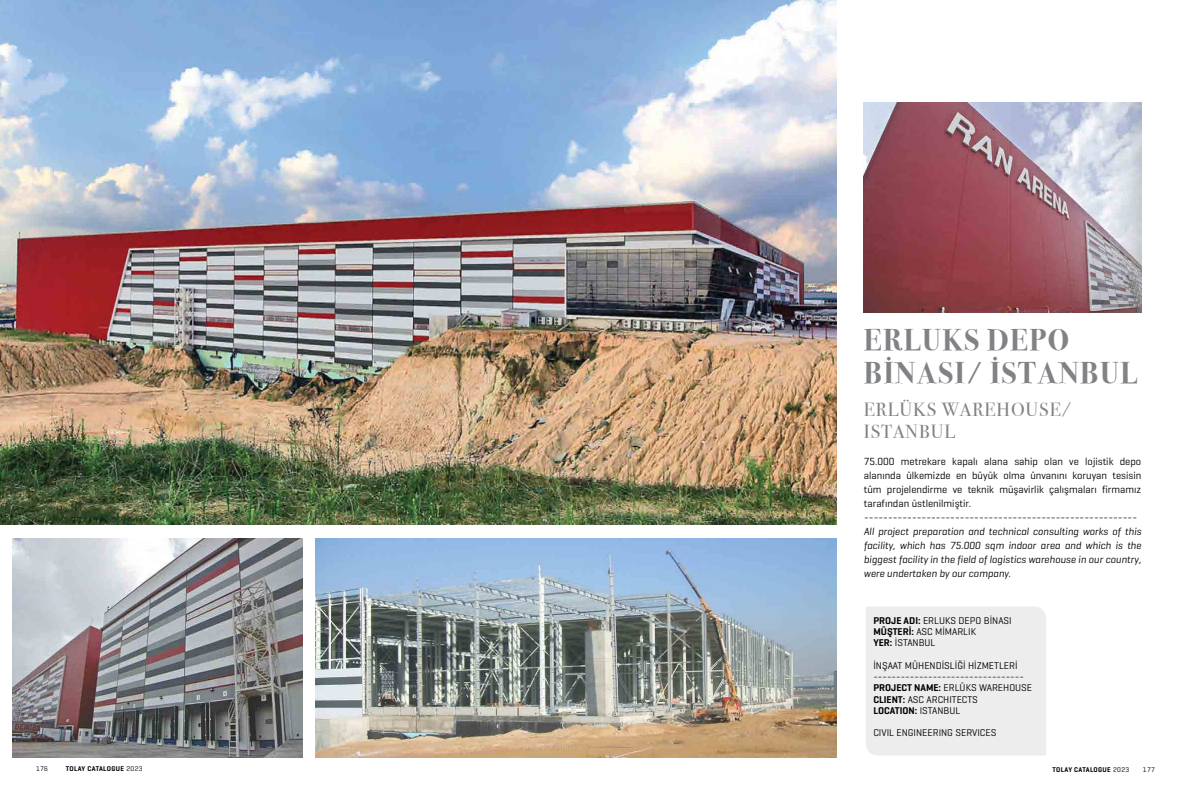
<style>
.page{position:relative;width:1191px;height:794px;background:#fff}
.page>*{position:absolute;margin:0;border:0;box-sizing:border-box;transform-origin:0 0}
.t1{font:700 30px/33px "Bodoni Svty Two ITCTT";letter-spacing:.05em;color:#808285}
.t2{font:19px/22px "Bodoni Svty Two ITCTT";letter-spacing:.05em;color:#808285}
.t3{font:italic 10.5px/14px "Geogrotesque";color:#000}
.t4{font:10.5px/14px "Geogrotesque";color:#000;text-align:justify}
.t5{font:10px/11.2px "Geogrotesque";color:#000}
.t6{font:600 7px "Geogrotesque";letter-spacing:.05em;color:#000}
.t7{font:7px "Geogrotesque";letter-spacing:.05em;color:#000}
.s1{font-weight:600}
.s2{font-weight:400}
</style>
<div class="page">
<img style="left:0;top:0;width:836px;height:524px">
<img style="left:13px;top:539px;width:289px;height:218px">
<img style="left:315px;top:539px;width:521px;height:218px">
<img style="left:863px;top:102px;width:278px;height:210px">
<div style="left:866px;top:607px;width:180px;height:148px;background:#ededee"></div>
<h1 class="t1" style="left:863px;top:321px;width:275px">ERLUKS DEPO<br>BİNASI/ İSTANBUL</h1>
<h2 class="t2" style="left:863px;top:396px;width:209px">ERLÜKS WAREHOUSE/<br>ISTANBUL</h2>
<p class="t4" style="left:863px;top:454px;width:279px">75.000 metrekare kapalı alana sahip olan ve lojistik depo alanında ülkemizde en büyük olma ünvanını koruyan tesisin tüm projelendirme ve teknik müşavirlik çalışmaları firmamız tarafından üstlenilmiştir.</p>
<p class="t3" style="left:863px;top:510px;width:279px">--------------------------------------------------------- All project preparation and technical consulting works of this facility, which has 75.000 sqm indoor area and which is the biggest facility in the field of logistics warehouse in our country, were undertaken by our company.</p>
<p class="t5" style="left:873px;top:614px;width:140px"><span class="s1">PROJE ADI:</span> ERLUKS DEPO BİNASI<br><span class="s1">MÜŞTERİ:</span> ASC MİMARLIK<br><span class="s1">YER:</span> İSTANBUL</p>
<p class="t5" style="left:873px;top:659px;width:160px">İNŞAAT MÜHENDİSLİĞİ HİZMETLERİ ---------------------------------<br><span class="s1">PROJECT NAME:</span> ERLÜKS WAREHOUSE<br><span class="s1">CLIENT:</span> ASC ARCHITECTS<br><span class="s1">LOCATION:</span> ISTANBUL</p>
<p class="t5" style="left:873px;top:727px;width:124px">CIVIL ENGINEERING SERVICES</p>
<p class="t7" style="left:36px;top:764px;width:14px">176</p>
<p class="t6" style="left:66px;top:764px;width:78px">TOLAY CATALOGUE <span class="s2">2023</span></p>
<p class="t6" style="left:1052px;top:765px;width:78px">TOLAY CATALOGUE <span class="s2">2023</span></p>
<p class="t7" style="left:1142px;top:765px;width:14px">177</p>
</div>
